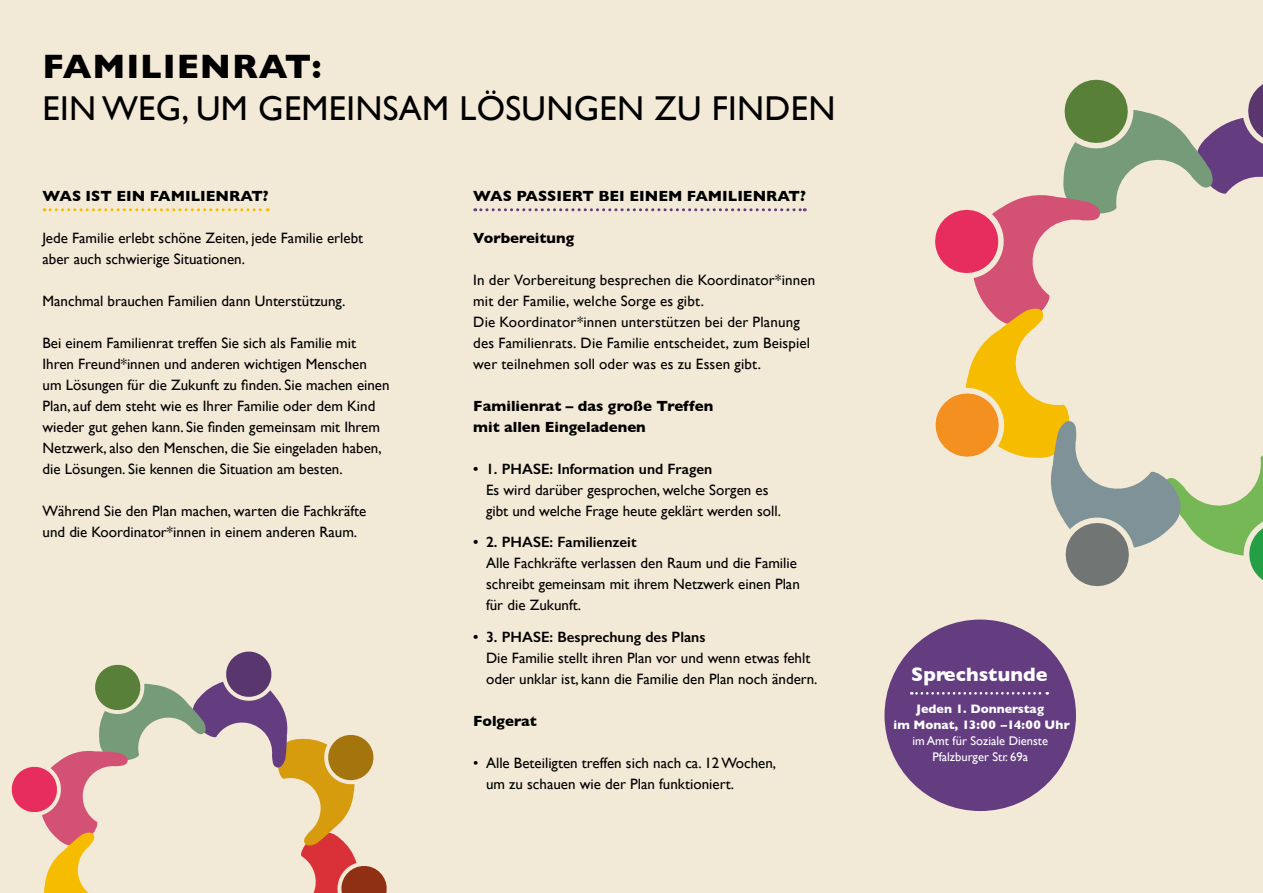
<style>
.page{position:relative;width:1263px;height:893px;background:#f3e9d7}
.page>*{position:absolute;margin:0;border:0;box-sizing:border-box;transform-origin:0 0}
.t1{font:34.5px "Gill Sans";letter-spacing:.01em;color:#000}
.t2{font:700 34.5px "Gill Sans";letter-spacing:.025em;color:#000}
.t3{font:700 19.8px "Gill Sans";letter-spacing:.005em;color:#fff}
.t4{font:15px/21px "Gill Sans";color:#000}
.t5{font:700 15px/21px "Gill Sans";color:#000}
.t6{font:600 15px "Gill Sans";color:#000}
.t7{font:12.6px/15.8px "Gill Sans";color:#fff;text-align:center}
.t8{font:700 12.6px/15.8px "Gill Sans";color:#fff;text-align:center}
</style>
<div class="page">
<svg style="left:935px;top:79px;width:328px;height:508px"></svg>
<svg style="left:11px;top:651px;width:376px;height:242px"></svg>
<svg style="left:44px;top:208px;width:224px;height:3px"></svg>
<svg style="left:475px;top:208px;width:330px;height:3px"></svg>
<div style="left:884px;top:620px;width:192px;height:191px;background:#643d81;border-radius:50%"></div>
<svg style="left:911px;top:692px;width:137px;height:3px"></svg>
<h1 class="t2" style="left:43px;top:39px;width:280px">FAMILIENRAT:</h1>
<h1 class="t1" style="left:43px;top:88px;width:794px">EIN WEG, UM GEMEINSAM LÖSUNGEN ZU FINDEN</h1>
<p class="t5" style="left:43px;top:185px;width:228px">WAS IST EIN FAMILIENRAT?</p>
<p class="t4" style="left:43px;top:227px;width:322px">Jede Familie erlebt schöne Zeiten, jede Familie erlebt aber auch schwierige Situationen.</p>
<p class="t4" style="left:43px;top:290px;width:304px">Manchmal brauchen Familien dann Unterstützung.</p>
<p class="t4" style="left:43px;top:332px;width:349px">Bei einem Familienrat treffen Sie sich als Familie mit Ihren Freund*innen und anderen wichtigen Menschen um Lösungen für die Zukunft zu finden. Sie machen einen Plan, auf dem steht wie es Ihrer Familie oder dem Kind wieder gut gehen kann. Sie finden gemeinsam mit Ihrem Netzwerk, also den Menschen, die Sie eingeladen haben, die Lösungen. Sie kennen die Situation am besten.</p>
<p class="t4" style="left:43px;top:500px;width:325px">Während Sie den Plan machen, warten die Fachkräfte und die Koordinator*innen in einem anderen Raum.</p>
<p class="t5" style="left:473px;top:185px;width:334px">WAS PASSIERT BEI EINEM FAMILIENRAT?</p>
<p class="t5" style="left:473px;top:227px;width:102px">Vorbereitung</p>
<p class="t4" style="left:473px;top:269px;width:343px">In der Vorbereitung besprechen die Koordinator*innen mit der Familie, welche Sorge es gibt.<br>Die Koordinator*innen unterstützen bei der Planung des Familienrats. Die Familie entscheidet, zum Beispiel wer teilnehmen soll oder was es zu Essen gibt.</p>
<p class="t5" style="left:473px;top:395px;width:241px">Familienrat – das große Treffen mit allen Eingeladenen</p>
<p class="t6" style="left:473px;top:460px;width:240px">• 1. PHASE: Information und Fragen</p>
<p class="t4" style="left:486px;top:479px;width:296px">Es wird darüber gesprochen, welche Sorgen es gibt und welche Frage heute geklärt werden soll.</p>
<p class="t6" style="left:473px;top:533px;width:165px">• 2. PHASE: Familienzeit</p>
<p class="t4" style="left:486px;top:553px;width:315px">Alle Fachkräfte verlassen den Raum und die Familie schreibt gemeinsam mit ihrem Netzwerk einen Plan für die Zukunft.</p>
<p class="t6" style="left:473px;top:628px;width:234px">• 3. PHASE: Besprechung des Plans</p>
<p class="t4" style="left:486px;top:647px;width:333px">Die Familie stellt ihren Plan vor und wenn etwas fehlt oder unklar ist, kann die Familie den Plan noch ändern.</p>
<p class="t5" style="left:473px;top:710px;width:65px">Folgerat</p>
<p class="t4" style="left:486px;top:752px;width:292px;text-indent:-13px">• Alle Beteiligten treffen sich nach ca. 12 Wochen, um zu schauen wie der Plan funktioniert.</p>
<h2 class="t3" style="left:911px;top:663px;width:138px">Sprechstunde</h2>
<p class="t8" style="left:894px;top:701px;width:178px">Jeden 1. Donnerstag<br>im Monat, 13:00 –14:00 Uhr</p>
<p class="t7" style="left:912px;top:733px;width:137px">im Amt für Soziale Dienste<br>Pfalzburger Str. 69a</p>
</div>
